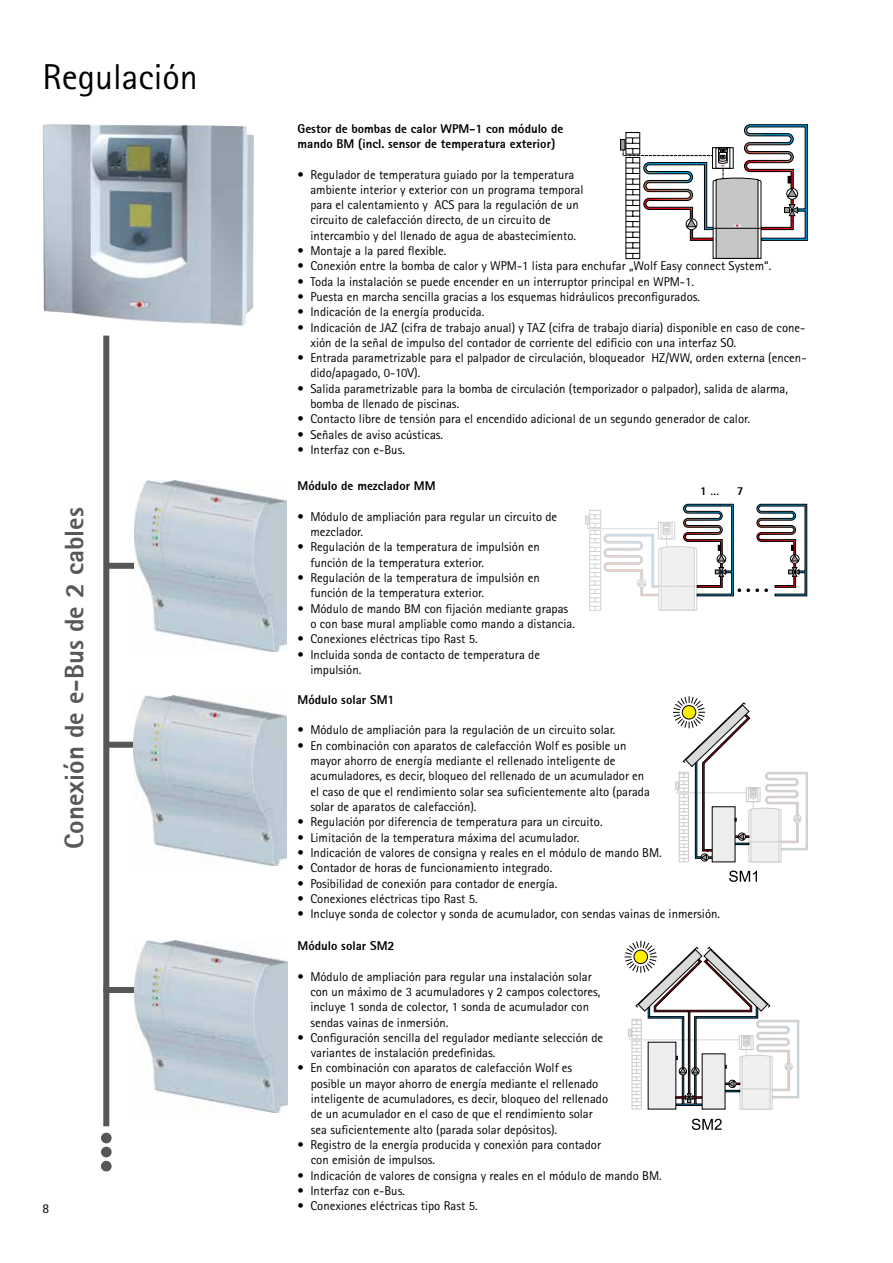
<style>
.page{position:relative;width:893px;height:1263px;background:#fff}
.page>*{position:absolute;margin:0;border:0;box-sizing:border-box;transform-origin:0 0}
.t1{font:36px "Rotis Sans Serif Pro";color:#000}
.t2{font:27px "Rotis Sans Serif Extra Bold 75";color:#575756}
.t3{font:13.5px "Rotis Sans Serif Pro";color:#000}
.t4{font:12.75px/15.3px "Rotis Sans Serif Pro";color:#000}
.t5{font:12.75px/15.3px "Rotis Sans Serif Extra Bold 75";color:#000}
.t6{font:12px "Rotis Sans Serif Extra Bold 75";color:#000}
</style>
<div class="page">
<div style="left:103px;top:336px;width:6px;height:790px;background:#575756"></div>
<div style="left:101px;top:1133px;width:11px;height:10px;background:#575756;border-radius:50%"></div>
<div style="left:101px;top:1147px;width:11px;height:10px;background:#575756;border-radius:50%"></div>
<div style="left:101px;top:1161px;width:11px;height:10px;background:#575756;border-radius:50%"></div>
<div style="left:620px;top:139px;width:5px;height:11px;border:1px solid #000"></div>
<svg style="left:622px;top:124px;width:186px;height:135px"></svg>
<div style="left:106px;top:563px;width:45px;height:6px;background:#575756"></div>
<img style="left:134px;top:481px;width:152px;height:170px">
<svg style="left:585px;top:504px;width:222px;height:107px"></svg>
<div style="left:106px;top:742px;width:45px;height:6px;background:#575756"></div>
<img style="left:134px;top:695px;width:152px;height:170px">
<svg style="left:729px;top:870px;width:28px;height:12px"></svg>
<svg style="left:673px;top:696px;width:135px;height:166px"></svg>
<img style="left:43px;top:124px;width:211px;height:202px">
<div style="left:103px;top:987px;width:46px;height:6px;background:#575756"></div>
<img style="left:135px;top:941px;width:152px;height:171px">
<svg style="left:692px;top:1119px;width:30px;height:11px"></svg>
<svg style="left:624px;top:941px;width:175px;height:168px"></svg>
<div style="left:702px;top:1053px;width:23px;height:56px;background:#ededed"></div>
<h1 class="t1" style="left:43px;top:55px;width:157px">Regulación</h1>
<h2 class="t2" style="left:57px;top:849px;width:343px;rotate:-90deg">Conexión de e-Bus de 2 cables</h2>
<p class="t3" style="left:43px;top:1200px;width:8px">8</p>
<p class="t5" style="left:298px;top:120px;width:267px">Gestor de bombas de calor WPM-1 con módulo de mando BM (incl. sensor de temperatura exterior)</p>
<p class="t4" style="left:310px;top:167px;width:275px;text-indent:-13px">• Regulador de temperatura guiado por la temperatura ambiente interior y exterior con un programa temporal para el calentamiento y ACS para la regulación de un circuito de calefacción directo, de un circuito de intercambio y del llenado de agua de abastecimiento.</p>
<p class="t4" style="left:298px;top:243px;width:150px">• Montaje a la pared flexible.</p>
<p class="t4" style="left:298px;top:258px;width:475px">• Conexión entre la bomba de calor y WPM-1 lista para enchufar „Wolf Easy connect System“.</p>
<p class="t4" style="left:298px;top:274px;width:398px">• Toda la instalación se puede encender en un interruptor principal en WPM-1.</p>
<p class="t4" style="left:298px;top:289px;width:404px">• Puesta en marcha sencilla gracias a los esquemas hidráulicos preconfigurados.</p>
<p class="t4" style="left:298px;top:304px;width:188px">• Indicación de la energía producida.</p>
<p class="t4" style="left:310px;top:320px;width:496px;text-indent:-13px">• Indicación de JAZ (cifra de trabajo anual) y TAZ (cifra de trabajo diaria) disponible en caso de cone&shy;xión de la señal de impulso del contador de corriente del edificio con una interfaz SO.</p>
<p class="t4" style="left:310px;top:350px;width:498px;text-indent:-13px">• Entrada parametrizable para el palpador de circulación, bloqueador HZ/WW, orden externa (encen&shy;dido/apagado, 0-10V).</p>
<p class="t4" style="left:310px;top:381px;width:479px;text-indent:-13px">• Salida parametrizable para la bomba de circulación (temporizador o palpador), salida de alarma, bomba de llenado de piscinas.</p>
<p class="t4" style="left:298px;top:411px;width:454px">• Contacto libre de tensión para el encendido adicional de un segundo generador de calor.</p>
<p class="t4" style="left:298px;top:427px;width:147px">• Señales de aviso acústicas.</p>
<p class="t4" style="left:298px;top:442px;width:109px">• Interfaz con e-Bus.</p>
<p class="t5" style="left:298px;top:478px;width:140px">Módulo de mezclador MM</p>
<p class="t4" style="left:310px;top:509px;width:248px;text-indent:-13px">• Módulo de ampliación para regular un circuito de mezclador.</p>
<p class="t4" style="left:310px;top:540px;width:231px;text-indent:-13px">• Regulación de la temperatura de impulsión en función de la temperatura exterior.</p>
<p class="t4" style="left:310px;top:570px;width:231px;text-indent:-13px">• Regulación de la temperatura de impulsión en función de la temperatura exterior.</p>
<p class="t4" style="left:310px;top:601px;width:266px;text-indent:-13px">• Módulo de mando BM con fijación mediante grapas o con base mural ampliable como mando a distancia.</p>
<p class="t4" style="left:298px;top:631px;width:182px">• Conexiones eléctricas tipo Rast 5.</p>
<p class="t4" style="left:310px;top:647px;width:231px;text-indent:-13px">• Incluida sonda de contacto de temperatura de impulsión.</p>
<p class="t6" style="left:700px;top:483px;width:20px">1 …</p>
<p class="t6" style="left:737px;top:483px;width:8px">7</p>
<p class="t5" style="left:298px;top:692px;width:99px">Módulo solar SM1</p>
<p class="t4" style="left:298px;top:723px;width:319px">• Módulo de ampliación para la regulación de un circuito solar.</p>
<p class="t4" style="left:310px;top:738px;width:341px;text-indent:-13px">• En combinación con aparatos de calefacción Wolf es posible un mayor ahorro de energía mediante el rellenado inteligente de acumuladores, es decir, bloqueo del rellenado de un acumulador en el caso de que el rendimiento solar sea suficientemente alto (parada solar de aparatos de calefacción).</p>
<p class="t4" style="left:298px;top:814px;width:306px">• Regulación por diferencia de temperatura para un circuito.</p>
<p class="t4" style="left:298px;top:830px;width:283px">• Limitación de la temperatura máxima del acumulador.</p>
<p class="t4" style="left:298px;top:845px;width:366px">• Indicación de valores de consigna y reales en el módulo de mando BM.</p>
<p class="t4" style="left:298px;top:860px;width:256px">• Contador de horas de funcionamiento integrado.</p>
<p class="t4" style="left:298px;top:876px;width:261px">• Posibilidad de conexión para contador de energía.</p>
<p class="t4" style="left:298px;top:891px;width:182px">• Conexiones eléctricas tipo Rast 5.</p>
<p class="t4" style="left:298px;top:906px;width:424px">• Incluye sonda de colector y sonda de acumulador, con sendas vainas de inmersión.</p>
<p class="t5" style="left:298px;top:938px;width:99px">Módulo solar SM2</p>
<p class="t4" style="left:310px;top:969px;width:292px;text-indent:-13px">• Módulo de ampliación para regular una instalación solar con un máximo de 3 acumuladores y 2 campos colectores, incluye 1 sonda de colector, 1 sonda de acumulador con sendas vainas de inmersión.</p>
<p class="t4" style="left:311px;top:1030px;width:294px;text-indent:-13px">• Configuración sencilla del regulador mediante selección de variantes de instalación predefinidas.</p>
<p class="t4" style="left:311px;top:1060px;width:299px;text-indent:-13px">• En combinación con aparatos de calefacción Wolf es posible un mayor ahorro de energía mediante el rellenado inteligente de acumuladores, es decir, bloqueo del rellenado de un acumulador en el caso de que el rendimiento solar sea suficientemente alto (parada solar depósitos).</p>
<p class="t4" style="left:311px;top:1137px;width:292px;text-indent:-13px">• Registro de la energía producida y conexión para contador con emisión de impulsos.</p>
<p class="t4" style="left:298px;top:1168px;width:366px">• Indicación de valores de consigna y reales en el módulo de mando BM.</p>
<p class="t4" style="left:298px;top:1183px;width:109px">• Interfaz con e-Bus.</p>
<p class="t4" style="left:298px;top:1198px;width:182px">• Conexiones eléctricas tipo Rast 5.</p>
</div>
